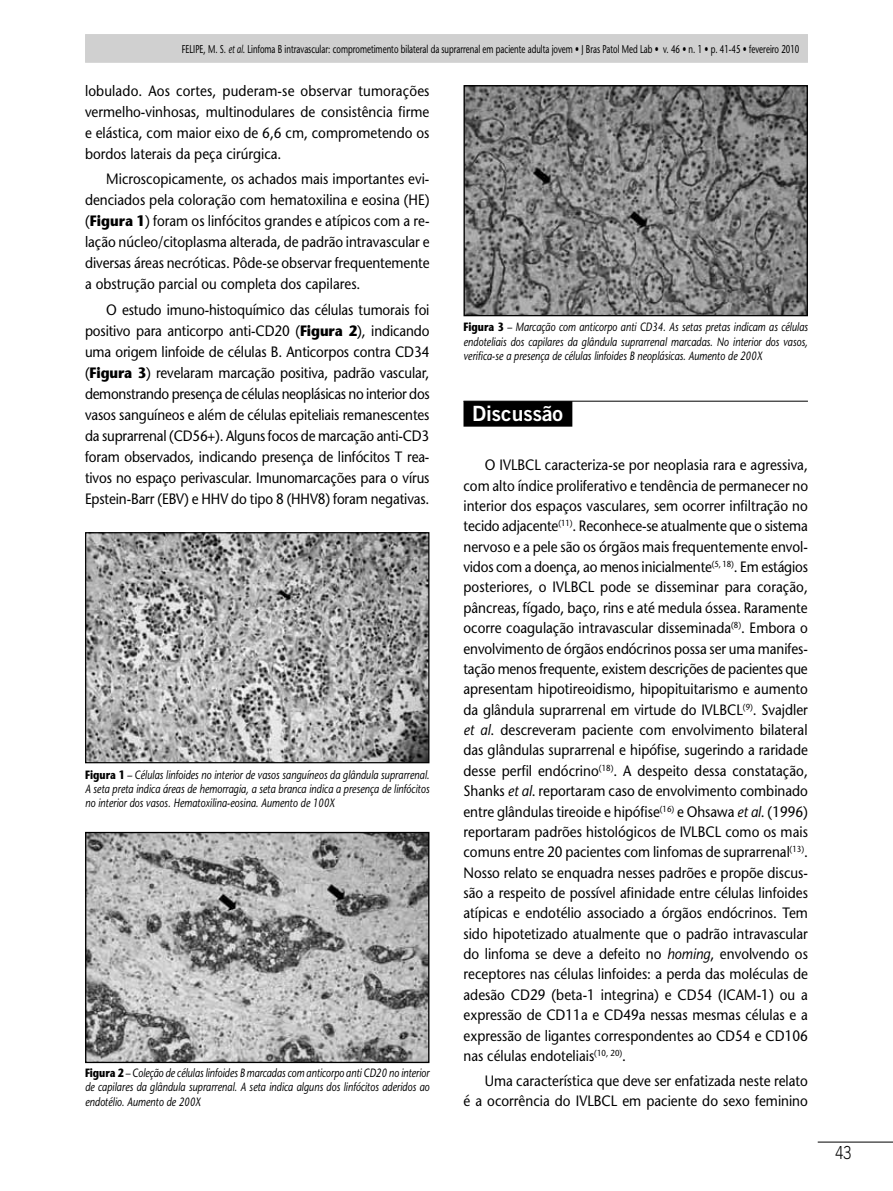
<style>
.page{position:relative;width:893px;height:1191px;background:#fff}
.page>*{position:absolute;margin:0;border:0;box-sizing:border-box;transform-origin:0 0}
.t1{font:21px "Trade Gothic LT Std Bd 2";color:#fff}
.t2{font:300 18px "Trade Gothic LT Std";color:#000;scale:.8 1}
.t3{font:500 15px/20.4px "Stone Sans Std";color:#000;text-align:justify;scale:.9 1}
.t4{font:italic 500 12px/14.4px "Stone Sans Std";color:#000;text-align:justify;scale:.8 1}
.t5{font:500 11.25px "Stone Sans Std";color:#000;scale:.7 1}
.s1{font-style:italic}
.s2{font-weight:700}
.s3{font-weight:700;font-style:normal}
</style>
<div class="page">
<div style="left:85px;top:34px;width:723px;height:29px;background:#d0d0d0"></div>
<hr style="left:818px;top:1141px;width:75px;height:1px;background:#000">
<hr style="left:463px;top:401px;width:345px;height:1px;background:#000">
<div style="left:463px;top:401px;width:109px;height:25px;background:#000"></div>
<img style="left:87px;top:534px;width:340px;height:227px">
<div style="left:85px;top:532px;width:344px;height:231px;border:1px solid #000"></div>
<img style="left:87px;top:834px;width:340px;height:227px">
<div style="left:85px;top:832px;width:344px;height:231px;border:1px solid #000"></div>
<img style="left:465px;top:87px;width:341px;height:227px">
<div style="left:463px;top:85px;width:345px;height:231px;border:1px solid #000"></div>
<p class="t5" style="left:182px;top:42px;width:12px">Felipe</p>
<p class="t5" style="left:204px;top:42px;width:853px">, M. S. <span class="s1">et al</span>. Linfoma B intravascular: comprometimento bilateral da suprarrenal em paciente adulta jovem • J Bras Patol Med Lab • v. 46 • n. 1 • p. 41-45 • fevereiro 2010</p>
<p class="t3" style="left:85px;top:80px;width:384px;line-height:21px">lobulado. Aos cortes, puderam-se observar tumorações vermelho-vinhosas, multinodulares de consistência firme e elástica, com maior eixo de 6,6 cm, comprometendo os bordos laterais da peça cirúrgica.</p>
<p class="t3" style="left:85px;top:169px;width:384px;line-height:21px;text-indent:21px">Microscopicamente, os achados mais importantes evi&shy;denciados pela coloração com hematoxilina e eosina (HE) (<span class="s2">Figura 1</span>) foram os linfócitos grandes e atípicos com a re&shy;lação núcleo/citoplasma alterada, de padrão intravascular e diversas áreas necróticas. Pôde-se observar frequentemente a obstrução parcial ou completa dos capilares.</p>
<p class="t3" style="left:85px;top:299px;width:384px;line-height:21px;text-indent:21px">O estudo imuno-histoquímico das células tumorais foi positivo para anticorpo anti-CD20 (<span class="s2">Figura 2</span>), indicando uma origem linfoide de células B. Anticorpos contra CD34 (<span class="s2">Figura 3</span>) revelaram marcação positiva, padrão vascular, demonstrando presença de células neoplásicas no interior dos vasos sanguíneos e além de células epiteliais remanescentes da suprarrenal (CD56+). Alguns focos de marcação anti-CD3 foram observados, indicando presença de linfócitos T rea&shy;tivos no espaço perivascular. Imunomarcações para o vírus Epstein-Barr (EBV) e HHV do tipo 8 (HHV8) foram negativas.</p>
<p class="t4" style="left:85px;top:767px;width:432px"><span class="s3">Figura 1</span> – Células linfoides no interior de vasos sanguíneos da glândula suprarrenal.<br>A seta preta indica áreas de hemorragia, a seta branca indica a presença de linfócitos no interior dos vasos. Hematoxilina-eosina. Aumento de 100X</p>
<p class="t4" style="left:85px;top:1065px;width:432px"><span class="s3">Figura 2</span> – Coleção de células linfoides B marcadas com anticorpo anti CD20 no interior de capilares da glândula suprarrenal. A seta indica alguns dos linfócitos aderidos ao endotélio. Aumento de 200X</p>
<p class="t4" style="left:463px;top:320px;width:432px"><span class="s3">Figura 3</span> – Marcação com anticorpo anti CD34. As setas pretas indicam as células endoteliais dos capilares da glândula suprarrenal marcadas. No interior dos vasos, verifica-se a presença de células linfoides B neoplásicas. Aumento de 200X</p>
<h1 class="t1" style="left:472px;top:400px;width:92px">Discussão</h1>
<p class="t3" style="left:463px;top:455px;width:384px;text-indent:21px">O IVLBCL caracteriza-se por neoplasia rara e agressiva, com alto índice proliferativo e tendência de permanecer no interior dos espaços vasculares, sem ocorrer infiltração no tecido adjacente<sup>(11)</sup>. Reconhece-se atualmente que o sistema nervoso e a pele são os órgãos mais frequentemente envol&shy;vidos com a doença, ao menos inicialmente<sup>(5,</sup> <sup>18)</sup>. Em estágios posteriores, o IVLBCL pode se disseminar para coração, pâncreas, fígado, baço, rins e até medula óssea. Raramente ocorre coagulação intravascular disseminada<sup>(8)</sup>. Embora o envolvimento de órgãos endócrinos possa ser uma manifes&shy;tação menos frequente, existem descrições de pacientes que apresentam hipotireoidismo, hipopituitarismo e aumento da glândula suprarrenal em virtude do IVLBCL<sup>(9)</sup>. Svajdler <span class="s1">et al</span>. descreveram paciente com envolvimento bilateral das glândulas suprarrenal e hipófise, sugerindo a raridade desse perfil endócrino<sup>(18)</sup>. A despeito dessa constatação, Shanks <span class="s1">et al</span>. reportaram caso de envolvimento combinado entre glândulas tireoide e hipófise<sup>(16)</sup> e Ohsawa <span class="s1">et al</span>. (1996) reportaram padrões histológicos de IVLBCL como os mais comuns entre 20 pacientes com linfomas de suprarrenal<sup>(13)</sup>.<br>Nosso relato se enquadra nesses padrões e propõe discus&shy;são a respeito de possível afinidade entre células linfoides atípicas e endotélio associado a órgãos endócrinos. Tem sido hipotetizado atualmente que o padrão intravascular do linfoma se deve a defeito no <span class="s1">homing</span>, envolvendo os receptores nas células linfoides: a perda das moléculas de adesão CD29 (beta-1 integrina) e CD54 (ICAM-1) ou a expressão de CD11a e CD49a nessas mesmas células e a expressão de ligantes correspondentes ao CD54 e CD106 nas células endoteliais<sup>(10,</sup> <sup>20)</sup>.</p>
<p class="t3" style="left:463px;top:1070px;width:384px;text-align:right">Uma característica que deve ser enfatizada neste relato<br>é a ocorrência do IVLBCL em paciente do sexo feminino</p>
<p class="t2" style="left:836px;top:1141px;width:22px">43</p>
</div>
